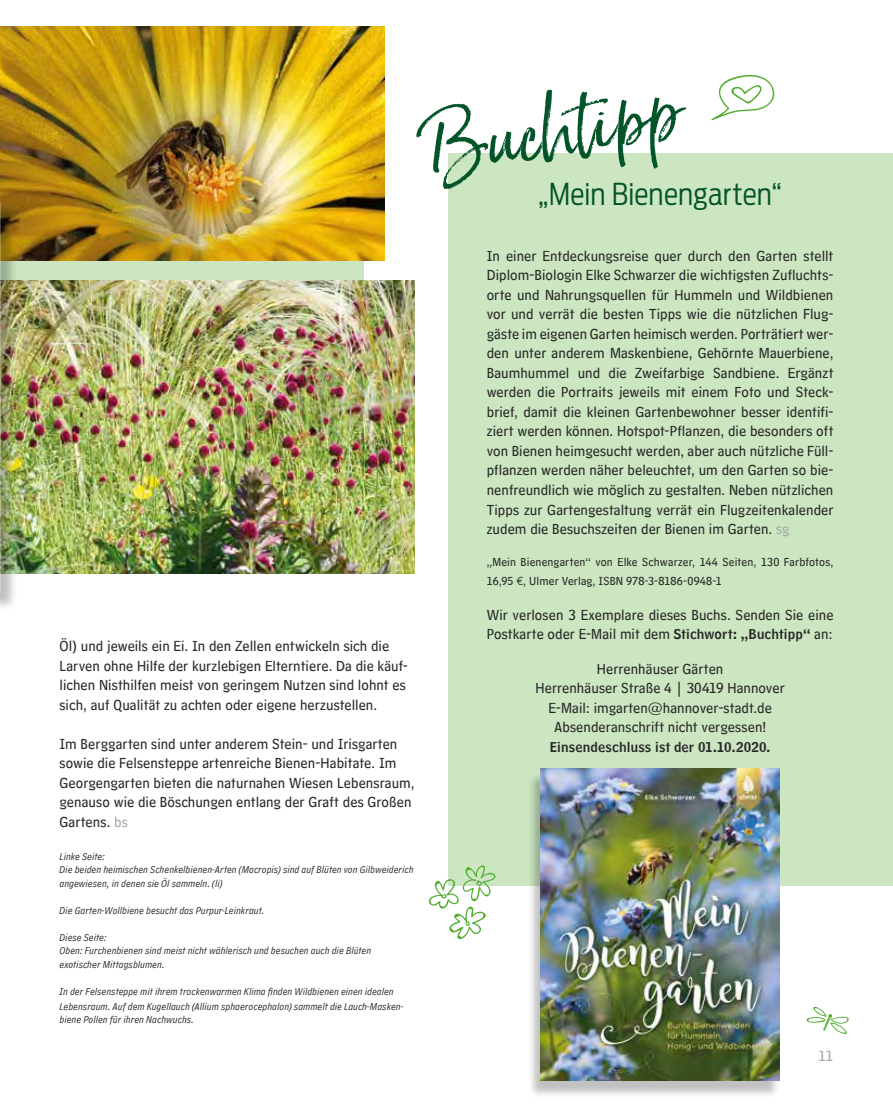
<style>
.page{position:relative;width:893px;height:1106px;background:#fff}
.page>*{position:absolute;margin:0;border:0;box-sizing:border-box;transform-origin:0 0}
.t1{font:75px "Born Ready";color:#035429}
.t2{font:75px "Blooming Elegant Doodles 2";color:#52ae32}
.t3{font:60px "Blooming Elegant Doodles 1";color:#52ae32}
.t4{font:300 30px "Antenna Cond";letter-spacing:.005em;color:#035429}
.t5{font:15px/19.5px "Hannover Millennial Text";letter-spacing:.005em;color:#282827}
.t6{font:15px "Hannover Millennial Text";color:#a8a8a7}
.t7{font:13.5px "Hannover Millennial Headline";letter-spacing:.01em;color:#282827}
.t8{font:12px/19.5px "Hannover Millennial Text";letter-spacing:.01em;color:#282827}
.t9{font:italic 10.5px/13.5px "HM Comment";letter-spacing:.015em;color:#282827}
.s1{color:#a8a8a7}
.s2{font-family:"Euro Mono"}
.s3{font-family:"Hannover Millennial Headline";font-size:13.5px}
</style>
<div class="page">
<div style="left:449px;top:153px;width:444px;height:732px;background:#cbe6c1"></div>
<div style="left:0;top:153px;width:364px;height:420px;background:#cbe6c1"></div>
<img style="left:19px;top:280px;width:396px;height:293px">
<img style="left:0;top:27px;width:385px;height:234px">
<div style="left:528px;top:772px;width:252px;height:326px;background:#000;opacity:.25"></div>
<img style="left:541px;top:768px;width:238px;height:312px">
<div style="left:0;top:205px;width:19px;height:406px;background:#000;opacity:.25"></div>
<img style="left:0;top:202px;width:1px;height:390px">
<h1 class="t2" style="left:705px;top:62px;width:80px">x</h1>
<h1 class="t1" style="left:414px;top:108px;width:230px;rotate:-10deg">Buchtipp</h1>
<h3 class="t4" style="left:538px;top:176px;width:245px">„Mein Bienengarten“</h3>
<p class="t5" style="left:60px;top:636px;width:350px">Öl) und jeweils ein Ei. In den Zellen entwickeln sich die Larven ohne Hilfe der kurzlebigen Elterntiere. Da die käuf&shy;lichen Nisthilfen meist von geringem Nutzen sind lohnt es sich, auf Qualität zu achten oder eigene herzustellen.</p>
<p class="t5" style="left:60px;top:734px;width:357px">Im Berggarten sind unter anderem Stein- und Irisgarten sowie die Felsensteppe artenreiche Bienen-Habitate. Im Georgengarten bieten die naturnahen Wiesen Lebensraum, genauso wie die Böschungen entlang der Graft des Großen Gartens. <span class="s1">bs</span></p>
<p class="t9" style="left:60px;top:849px;width:355px">Linke Seite:<br>Die beiden heimischen Schenkelbienen-Arten (Macropis) sind auf Blüten von Gilbweiderich angewiesen, in denen sie Öl sammeln. (li)</p>
<p class="t9" style="left:60px;top:903px;width:206px">Die Garten-Wollbiene besucht das Purpur-Leinkraut.</p>
<p class="t9" style="left:60px;top:930px;width:313px">Diese Seite:<br>Oben: Furchenbienen sind meist nicht wählerisch und besuchen auch die Blüten exotischer Mittagsblumen.</p>
<p class="t9" style="left:60px;top:983px;width:345px;line-height:15px">In der Felsensteppe mit ihrem trockenwarmen Klima finden Wildbienen einen idealen<br>Lebensraum. Auf dem Kugellauch (Allium sphaerocephalon) sammelt die Lauch-Masken-</p>
<p class="t9" style="left:60px;top:1012px;width:136px">biene Pollen für ihren Nachwuchs.</p>
<p class="t5" style="left:487px;top:246px;width:348px;text-align:justify">In einer Entdeckungsreise quer durch den Garten stellt Diplom-Biologin Elke Schwarzer die wichtigsten Zufluchts&shy;orte und Nahrungsquellen für Hummeln und Wildbienen vor und verrät die besten Tipps wie die nützlichen Flug&shy;gäste im eigenen Garten heimisch werden. Porträtiert wer&shy;den unter anderem Maskenbiene, Gehörnte Mauerbiene, Baumhummel und die Zweifarbige Sandbiene. Ergänzt werden die Portraits jeweils mit einem Foto und Steck&shy;brief, damit die kleinen Gartenbewohner besser identifi&shy;ziert werden können. Hotspot-Pflanzen, die besonders oft von Bienen heimgesucht werden, aber auch nützliche Füll&shy;pflanzen werden näher beleuchtet, um den Garten so bie&shy;nenfreundlich wie möglich zu gestalten. Neben nützlichen Tipps zur Gartengestaltung verrät ein Flugzeitenkalender zudem die Besuchszeiten der Bienen im Garten. <span class="s1">sg</span></p>
<p class="t8" style="left:487px;top:552px;width:348px">„Mein Bienengarten“ von Elke Schwarzer, 144 Seiten, 130 Farbfotos,<br>16,95 <span class="s2">€</span>, Ulmer Verlag, ISBN 978-3-8186-0948-1</p>
<p class="t5" style="left:487px;top:605px;width:348px">Wir verlosen 3 Exemplare dieses Buchs. Senden Sie eine<br>Postkarte oder E-Mail mit dem <span class="s3">Stichwort: „Buchtipp“</span> an:</p>
<p class="t5" style="left:535px;top:659px;width:251px;text-align:center">Herrenhäuser Gärten<br>Herrenhäuser Straße 4 | 30419 Hannover E-Mail: imgarten@hannover-stadt.de Absenderanschrift nicht vergessen!</p>
<p class="t7" style="left:550px;top:738px;width:222px">Einsendeschluss ist der 01.10.2020.</p>
<h1 class="t2" style="left:423px;top:862px;width:85px">G</h1>
<h2 class="t3" style="left:804px;top:994px;width:52px">l</h2>
<p class="t6" style="left:818px;top:1047px;width:16px">11</p>
</div>
